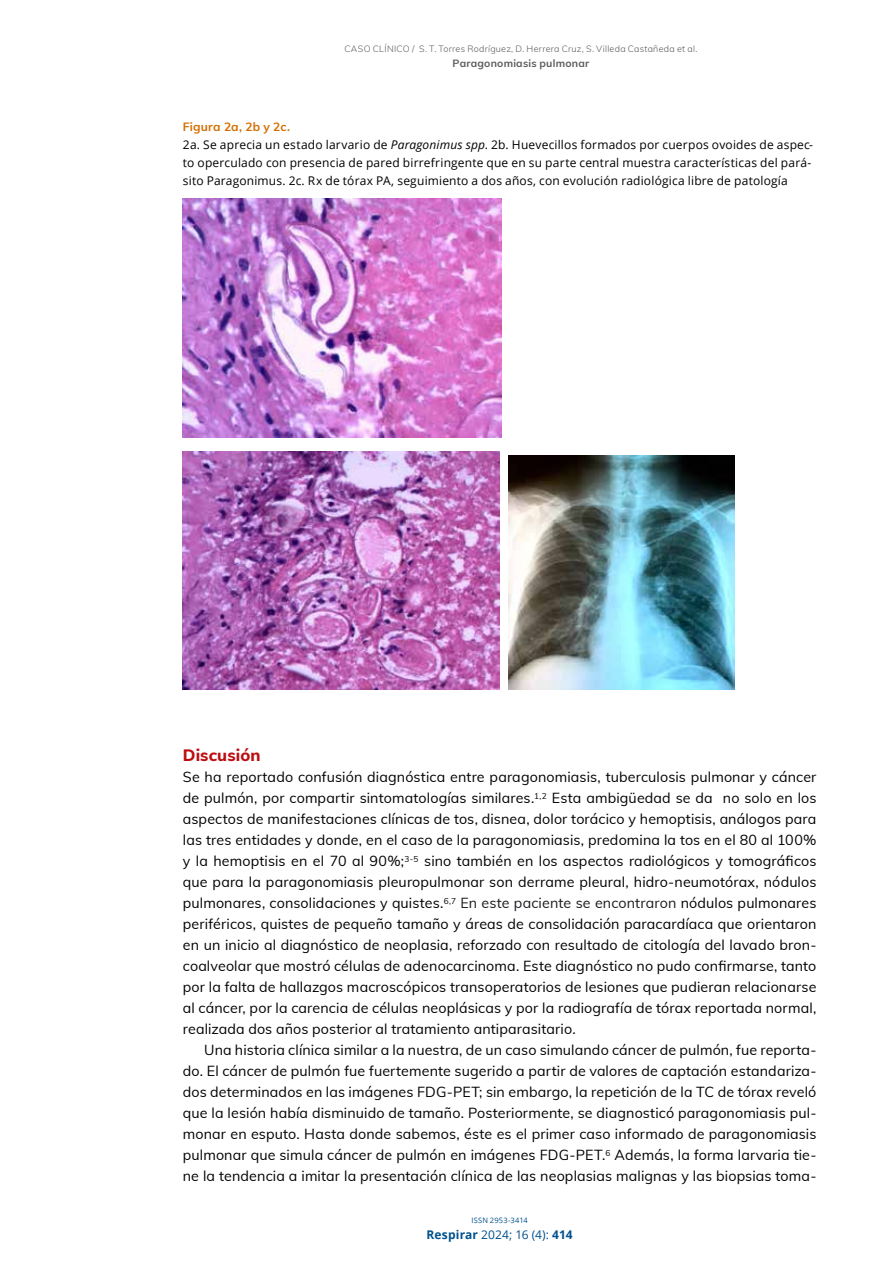
<style>
.page{position:relative;width:893px;height:1263px;background:#fff}
.page>*{position:absolute;margin:0;border:0;box-sizing:border-box;transform-origin:0 0}
.t1{font:800 16.5px "Muli";letter-spacing:.005em;color:#bd0d12}
.t2{font:14.25px/21px "Muli";letter-spacing:.01em;color:#000;text-align:justify}
.t3{font:12px/18px "Open Sans";letter-spacing:.015em;color:#000}
.t4{font:700 12px "Open Sans";letter-spacing:.01em;color:#00518d}
.t5{font:700 12px "Muli";letter-spacing:.015em;color:#d36f00}
.t6{font:700 10.5px "Muli";letter-spacing:.02em;color:#5c5b5f}
.t7{font:300 9px "Muli";letter-spacing:.025em;color:#5c5b5f}
.t8{font:7.5px "Open Sans";letter-spacing:.025em;color:#00518d}
.s1{font-style:italic}
.s2{color:#1a1b1f}
.s3{font-weight:400}
</style>
<div class="page">
<img style="left:183px;top:198px;width:319px;height:239px">
<img style="left:183px;top:452px;width:316px;height:237px">
<img style="left:509px;top:455px;width:226px;height:234px">
<p class="t7" style="left:344px;top:43px;width:354px">CASO CLÍNICO / S. T. Torres Rodríguez, D. Herrera Cruz, S. Villeda Castañeda et al.</p>
<p class="t6" style="left:453px;top:56px;width:138px">Paragonomiasis pulmonar</p>
<p class="t5" style="left:183px;top:118px;width:109px">Figura 2a, 2b y 2c.</p>
<p class="t3" style="left:183px;top:136px;width:632px">2a. Se aprecia un estado larvario de <span class="s1">Paragonimus spp</span>. 2b. Huevecillos formados por cuerpos ovoides de aspec&shy;to operculado con presencia de pared birrefringente que en su parte central muestra características del pará&shy;sito Paragonimus. 2c. Rx de tórax PA, seguimiento a dos años, con evolución radiológica libre de patología</p>
<p class="t1" style="left:183px;top:743px;width:79px">Discusión</p>
<p class="t2" style="left:183px;top:766px;width:635px">Se ha reportado confusión diagnóstica entre paragonomiasis, tuberculosis pulmonar y cáncer de pulmón, por compartir sintomatologías similares.<sup>1,2</sup> Esta ambigüedad se da no solo en los aspectos de manifestaciones clínicas de tos, disnea, dolor torácico y hemoptisis, análogos para las tres entidades y donde, en el caso de la paragonomiasis, predomina la tos en el 80 al 100% y la hemoptisis en el 70 al 90%;<sup>3-5</sup> sino también en los aspectos radiológicos y tomográficos que para la paragonomiasis pleuropulmonar son derrame pleural, hidro-neumotórax, nódulos pulmonares, consolidaciones y quistes.<sup>6,7</sup> <span class="s2">En este paciente se encontraron</span> nódulos pulmonares periféricos, quistes de pequeño tamaño y áreas de consolidación paracardíaca que orientaron en un inicio al diagnóstico de neoplasia, reforzado con resultado de citología del lavado bron&shy;coalveolar que mostró células de adenocarcinoma. Este diagnóstico no pudo confirmarse, tanto por la falta de hallazgos macroscópicos transoperatorios de lesiones que pudieran relacionarse al cáncer, por la carencia de células neoplásicas y por la radiografía de tórax reportada normal, realizada dos años posterior al tratamiento antiparasitario.</p>
<p class="t2" style="left:183px;top:1039px;width:635px;text-indent:21px">Una historia clínica similar a la nuestra, de un caso simulando cáncer de pulmón, fue reporta&shy;do. El cáncer de pulmón fue fuertemente sugerido a partir de valores de captación estandariza&shy;dos determinados en las imágenes FDG-PET; sin embargo, la repetición de la TC de tórax reveló que la lesión había disminuido de tamaño. Posteriormente, se diagnosticó paragonomiasis pul&shy;monar en esputo. Hasta donde sabemos, éste es el primer caso informado de paragonomiasis pulmonar que simula cáncer de pulmón en imágenes FDG-PET.<sup>6</sup> Además, la forma larvaria tie&shy;ne la tendencia a imitar la presentación clínica de las neoplasias malignas y las biopsias toma-</p>
<p class="t8" style="left:471px;top:1215px;width:58px">ISSN 2953-3414</p>
<p class="t4" style="left:427px;top:1226px;width:148px">Respirar <span class="s3">2024; 16 (4):</span> 414</p>
</div>
